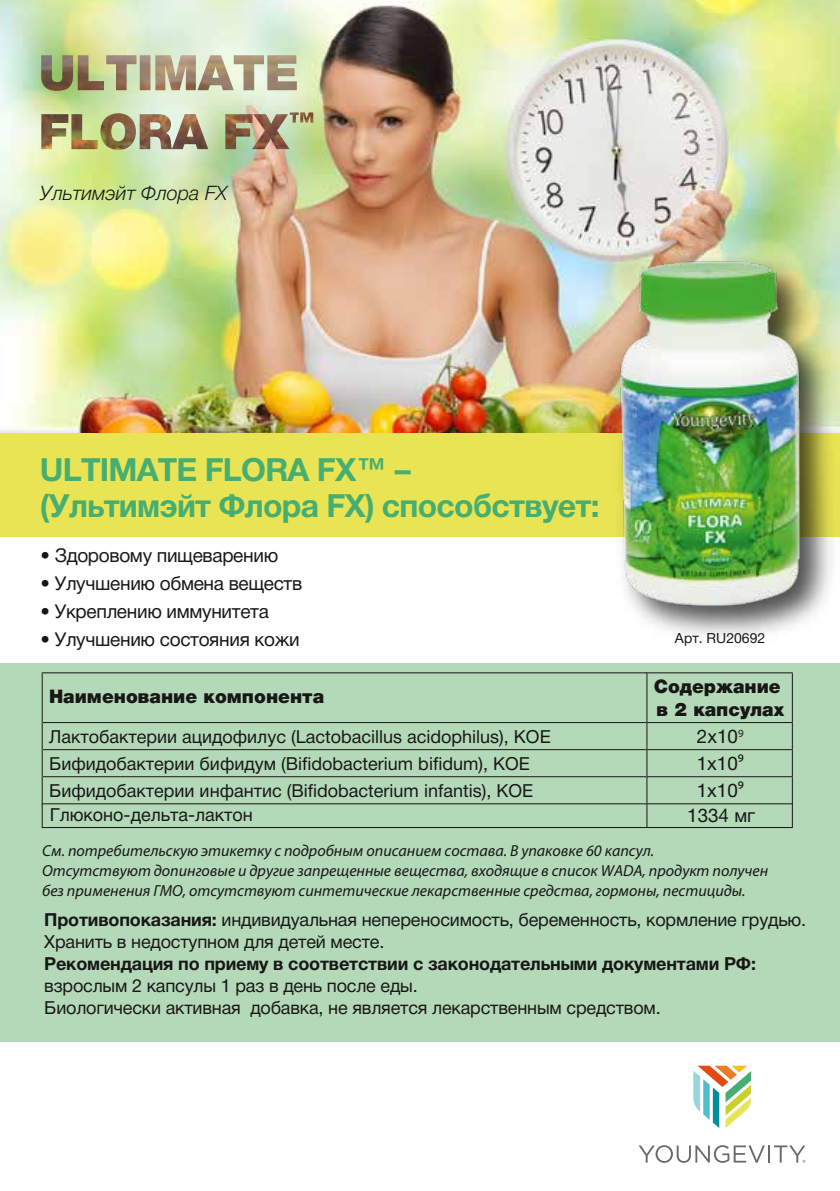
<style>
.page{position:relative;width:840px;height:1191px;background:#fff}
.page>*{position:absolute;margin:0;border:0;box-sizing:border-box;transform-origin:0 0}
.t1{font:700 32px/36px "Helvetica Neue Cyr";letter-spacing:-.025em;color:#47ae71}
.t2{font:italic 300 20px "Helvetica Neue Cyr";color:#181716}
.t3{font:19px "Helvetica Neue Cyr";letter-spacing:-.015em;color:#181716}
.t4{font:900 18.8px/22.6px "Helvetica Neue Cyr";color:#181716}
.t5{font:18.8px/24.6px "Helvetica Neue Cyr";color:#181716;text-align:center}
.t6{font:18px/22px "Helvetica Neue Cyr";letter-spacing:-.01em;color:#181716}
.t7{font:700 18px "Helvetica Neue Cyr";letter-spacing:-.01em;color:#181716}
.t8{font:italic 16px/20px "Myriad Pro";color:#181716}
.t9{font:14px "Helvetica Neue Cyr";color:#181716}
.s1{font-family:"Myriad Pro"}
.s2{font-weight:700}
</style>
<div class="page">
<img style="left:0;top:0;width:839px;height:434px">
<div style="left:0;top:434px;width:839px;height:224px;background:#e9e453"></div>
<div style="left:0;top:630px;width:839px;height:411px;background:#b4d9b9"></div>
<div style="left:0;top:537px;width:839px;height:125px;background:#fff"></div>
<hr style="left:42px;top:672px;width:604px;height:1px;background:#181716">
<hr style="left:42px;top:673px;width:1px;height:49px;background:#181716">
<hr style="left:645px;top:672px;width:147px;height:1px;background:#181716">
<hr style="left:791px;top:673px;width:1px;height:49px;background:#181716">
<svg style="left:42px;top:722px;width:1px;height:54px"></svg>
<svg style="left:791px;top:722px;width:1px;height:54px"></svg>
<hr style="left:42px;top:776px;width:1px;height:52px;background:#181716">
<hr style="left:791px;top:776px;width:1px;height:51px;background:#181716">
<hr style="left:42px;top:803px;width:604px;height:1px;background:#181716">
<hr style="left:646px;top:803px;width:146px;height:1px;background:#181716">
<hr style="left:42px;top:827px;width:750px;height:1px;background:#181716">
<hr style="left:646px;top:673px;width:1px;height:49px;background:#181716">
<hr style="left:43px;top:722px;width:603px;height:1px;background:#181716">
<hr style="left:646px;top:722px;width:145px;height:1px;background:#181716">
<hr style="left:43px;top:749px;width:603px;height:1px;background:#181716">
<hr style="left:646px;top:749px;width:145px;height:1px;background:#181716">
<svg style="left:646px;top:723px;width:1px;height:53px"></svg>
<hr style="left:43px;top:776px;width:603px;height:1px;background:#181716">
<hr style="left:646px;top:776px;width:145px;height:1px;background:#181716">
<hr style="left:646px;top:777px;width:1px;height:50px;background:#181716">
<svg style="left:693px;top:1065px;width:57px;height:63px"></svg>
<svg style="left:638px;top:1145px;width:166px;height:17px"></svg>
<img style="left:41px;top:55px;width:272px;height:95px">
<img style="left:604px;top:245px;width:235px;height:391px">
<img style="left:615px;top:257px;width:189px;height:353px">
<p class="t2" style="left:40px;top:182px;width:188px">Ультимэйт Флора FX</p>
<h1 class="t1" style="left:40px;top:451px;width:561px">ULTIMATE FLORA FX™ –<br>(Ультимэйт Флора FX) способствует:</h1>
<p class="t3" style="left:41px;top:545px;width:239px">• Здоровому пищеварению</p>
<p class="t3" style="left:41px;top:573px;width:263px">• Улучшению обмена веществ</p>
<p class="t3" style="left:41px;top:601px;width:230px">• Укреплению иммунитета</p>
<p class="t3" style="left:41px;top:629px;width:260px">• Улучшению состояния кожи</p>
<p class="t9" style="left:674px;top:630px;width:92px">Арт. RU20692</p>
<p class="t4" style="left:49px;top:685px;width:276px">Наименование компонента</p>
<p class="t4" style="left:653px;top:675px;width:132px">Содержание в 2 капсулах</p>
<p class="t6" style="left:49px;top:725px;width:503px">Лактобактерии ацидофилус (Lactobacillus acidophilus), KOE</p>
<p class="t5" style="left:696px;top:724px;width:48px">2x10<sup>9</sup></p>
<p class="t6" style="left:49px;top:752px;width:482px">Бифидобактерии бифидум (Bifidobacterium bifidum), KOE</p>
<p class="t5" style="left:696px;top:751px;width:49px">1x10<span class="s1">9</span></p>
<p class="t6" style="left:49px;top:778px;width:485px;line-height:24.4px">Бифидобактерии инфантис (Bifidobacterium infantis), KOE<br>Глюконо-дельта-лактон</p>
<p class="t5" style="left:687px;top:778px;width:69px">1x10<span class="s1">9<br></span>1334 мг</p>
<p class="t8" style="left:42px;top:840px;width:727px">См. потребительскую этикетку с подробным описанием состава. В упаковке 60 капсул.<br>Отсутствуют допинговые и другие запрещенные вещества, входящие в список WADA, продукт получен без применения ГМО, отсутствуют синтетические лекарственные средства, гормоны, пестициды.</p>
<p class="t6" style="left:44px;top:908px;width:763px"><span class="s2">Противопоказания:</span> индивидуальная непереносимость, беременность, кормление грудью.<br>Хранить в недоступном для детей месте.</p>
<p class="t7" style="left:44px;top:953px;width:713px">Рекомендация по приему в соответствии с законодательными документами РФ:</p>
<p class="t6" style="left:44px;top:974px;width:617px">взрослым 2 капсулы 1 раз в день после еды.<br>Биологически активная добавка, не является лекарственным средством.</p>
</div>
